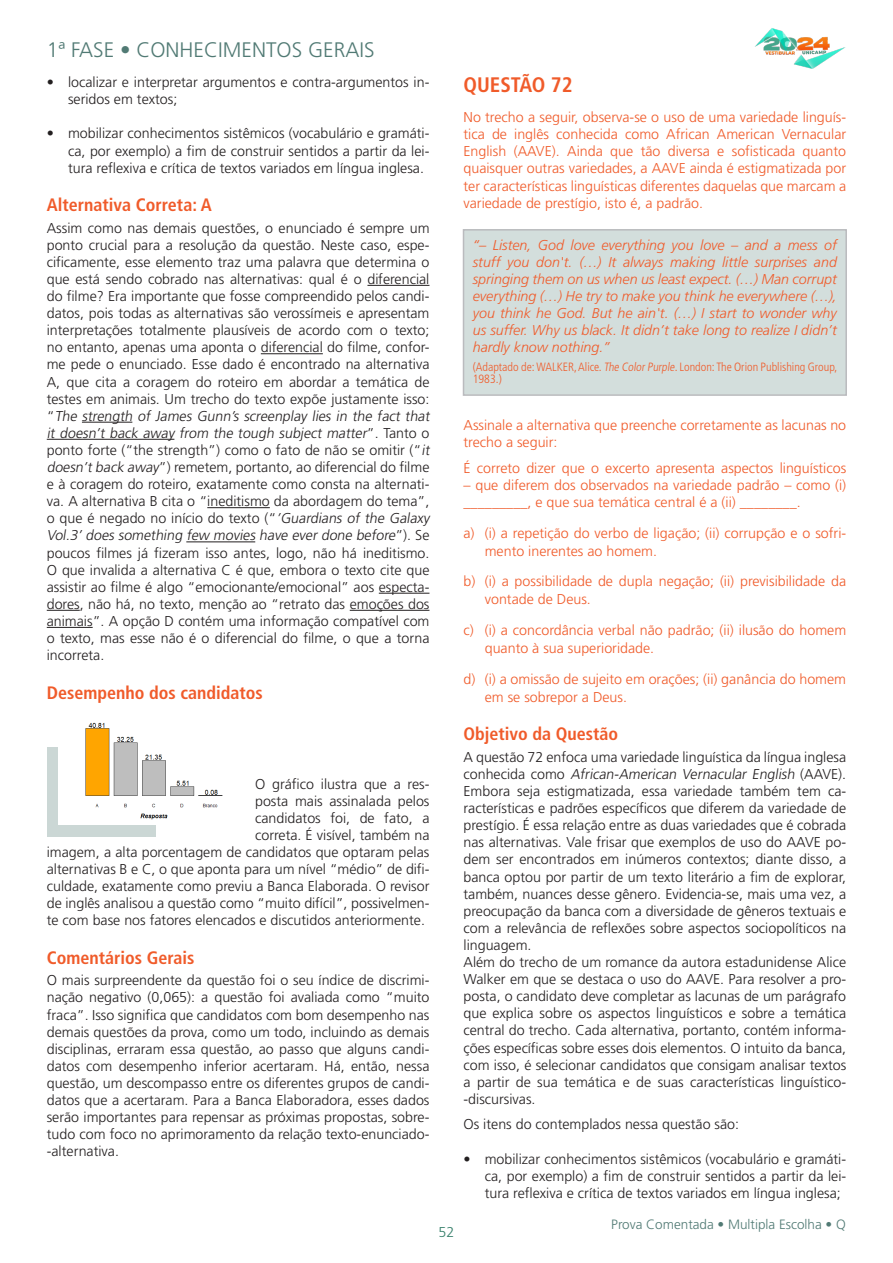
<style>
.page{position:relative;width:893px;height:1263px;background:#fff}
.page>*{position:absolute;margin:0;border:0;box-sizing:border-box;transform-origin:0 0}
.t1{font:300 21px "Frutiger LT Pro";color:#517a74}
.questão1{font:700 condensed 21px "Frutiger LT Pro";color:#f05b2a}
.Subtítulo{font:700 condensed 18px "Frutiger LT Pro";color:#f05b2a}
.corpo_coment{font:300 14.25px/17.1px "Frutiger LT Pro";color:#231f20;text-align:justify}
.corpo{font:300 14.25px/17.1px "Frutiger LT Pro";color:#f05b2a}
.corpo-2{font:italic 300 14.25px/17.1px "Frutiger LT Pro";color:#f05b2a;text-align:justify}
.t2{font:300 14.25px "Frutiger LT Pro";color:#37806b}
.t3{font:300 13.5px "Frutiger LT Pro";color:#517a74}
.referência{font:300 condensed 12px/12px "Frutiger LT Pro";color:#f05b2a}
.s1{font-style:italic}
</style>
<div class="page">
<img style="left:755px;top:28px;width:91px;height:41px">
<hr style="left:367px;top:285px;width:62px;height:1px;background:#231f20">
<hr style="left:261px;top:353px;width:62px;height:1px;background:#231f20">
<hr style="left:82px;top:422px;width:50px;height:1px;background:#231f20">
<hr style="left:47px;top:439px;width:127px;height:1px;background:#231f20">
<hr style="left:207px;top:507px;width:63px;height:1px;background:#231f20">
<hr style="left:186px;top:541px;width:69px;height:1px;background:#231f20">
<hr style="left:379px;top:593px;width:50px;height:1px;background:#231f20">
<hr style="left:47px;top:610px;width:33px;height:1px;background:#231f20">
<hr style="left:350px;top:610px;width:79px;height:1px;background:#231f20">
<hr style="left:47px;top:627px;width:46px;height:1px;background:#231f20">
<div style="left:47px;top:748px;width:108px;height:89px;background:#cbd7d5"></div>
<img style="left:58px;top:722px;width:165px;height:102px">
<div style="left:463px;top:230px;width:383px;height:165px;background:#d3dedc"></div>
<div style="left:463px;top:229px;width:384px;height:167px;border:2px solid #babbbe"></div>
<h1 class="t1" style="left:47px;top:37px;width:329px">1ª FASE • CONHECIMENTOS GERAIS</h1>
<p class="corpo_coment" style="left:68px;top:74px;width:363px;text-indent:-21px">• localizar e interpretar argumentos e contra-argumentos in&shy;seridos em textos;</p>
<p class="corpo_coment" style="left:68px;top:125px;width:363px;text-indent:-21px">• mobilizar conhecimentos sistêmicos (vocabulário e gramáti&shy;ca, por exemplo) a fim de construir sentidos a partir da lei&shy;tura reflexiva e crítica de textos variados em língua inglesa.</p>
<p class="Subtítulo" style="left:47px;top:194px;width:166px">Alternativa Correta: A</p>
<p class="corpo_coment" style="left:47px;top:219px;width:387px;text-align:left">Assim como nas demais questões, o enunciado é sempre um ponto crucial para a resolução da questão. Neste caso, espe&shy;cificamente, esse elemento traz uma palavra que determina o que está sendo cobrado nas alternativas: qual é o diferencial do filme? Era importante que fosse compreendido pelos candi&shy;datos, pois todas as alternativas são verossímeis e apresentam interpretações totalmente plausíveis de acordo com o texto; no entanto, apenas uma aponta o diferencial do filme, confor&shy;me pede o enunciado. Esse dado é encontrado na alternativa A, que cita a coragem do roteiro em abordar a temática de testes em animais. Um trecho do texto expõe justamente isso: “ <span class="s1">The strength of James Gunn’s screenplay lies in the fact that it doesn’t back away from the tough subject matter</span>” . Ta n t o o ponto forte (“the strength”) como o fato de não se omitir (“<span class="s1">it doesn’tback away</span>”) remetem, portanto, ao diferencial do filme e à coragem do roteiro, exatamente como consta na alternati&shy;va. A alternativa B cita o “ineditismo da abordagem do tema”, o que é negado no início do texto (“<span class="s1">’Guardians of the Galaxy Vol.3’ does something few movies have ever done before</span>” ) . S e poucos filmes já fizeram isso antes, logo, não há ineditismo.<br>O que invalida a alternativa C é que, embora o texto cite que assistir ao filme é algo “emocionante/emocional” aos especta&shy;dores, não há, no texto, menção ao “retrato das emoções dos animais”. A opção D contém uma informação compatível com o texto, mas esse não é o diferencial do filme, o que a torna incorreta.</p>
<p class="Subtítulo" style="left:47px;top:682px;width:218px">Desempenho dos candidatos</p>
<p class="corpo_coment" style="left:255px;top:775px;width:176px">O gráfico ilustra que a res-</p>
<p class="corpo_coment" style="left:255px;top:792px;width:176px">posta mais assinalada pelos</p>
<p class="corpo_coment" style="left:255px;top:809px;width:176px">candidatos foi, de fato, a</p>
<p class="corpo_coment" style="left:255px;top:826px;width:176px">correta. É visível, também na</p>
<p class="corpo_coment" style="left:47px;top:843px;width:384px">imagem, a alta porcentagem de candidatos que optaram pelas</p>
<p class="corpo_coment" style="left:47px;top:861px;width:384px">alternativas B e C, o que aponta para um nível “médio” de difi-</p>
<p class="corpo_coment" style="left:47px;top:878px;width:384px">culdade, exatamente como previu a Banca Elaborada. O revisor</p>
<p class="corpo_coment" style="left:47px;top:895px;width:384px">de inglês analisou a questão como “muito difícil”, possivelmen-</p>
<p class="corpo_coment" style="left:47px;top:912px;width:380px">te com base nos fatores elencados e discutidos anteriormente.</p>
<p class="Subtítulo" style="left:47px;top:947px;width:149px">Comentários Gerais</p>
<p class="corpo_coment" style="left:47px;top:972px;width:384px">O mais surpreendente da questão foi o seu índice de discrimi&shy;nação negativo (0,065): a questão foi avaliada como “muito fraca”. Isso significa que candidatos com bom desempenho nas demais questões da prova, como um todo, incluindo as demais disciplinas, erraram essa questão, ao passo que alguns candi&shy;datos com desempenho inferior acertaram. Há, então, nessa questão, um descompasso entre os diferentes grupos de candi&shy;datos que a acertaram. Para a Banca Elaboradora, esses dados serão importantes para repensar as próximas propostas, sobre&shy;tudo com foco no aprimoramento da relação texto-enunciado--alternativa.</p>
<p class="t2" style="left:439px;top:1223px;width:17px">52</p>
<p class="questão1" style="left:463px;top:73px;width:111px">QUESTÃO 72</p>
<p class="corpo" style="left:463px;top:109px;width:384px;text-align:justify">No trecho a seguir, observa-se o uso de uma variedade linguís&shy;tica de inglês conhecida como African American Vernacular English (AAVE). Ainda que tão diversa e sofisticada quanto quaisquer outras variedades, a AAVE ainda é estigmatizada por ter características linguísticas diferentes daquelas que marcam a variedade de prestígio, isto é, a padrão.</p>
<p class="corpo-2" style="left:473px;top:236px;width:366px">“– Listen, God love everything you love – and a mess of stuff you don't. (…) It always making little surprises and springing them on us when us least expect. (…) Man corrupt everything (…) He try to make you think he everywhere (…), you think he God. But he ain't. (…) I start to wonder why us suffer. Why us black. It didn’t take long to realize I didn’t hardly know nothing.”</p>
<p class="referência" style="left:473px;top:361px;width:366px">(Adaptado de: WALKER, Alice. The ColorPurple. London: The Orion Publishing Group,<br>1983.)</p>
<p class="corpo" style="left:463px;top:416px;width:384px">Assinale a alternativa que preenche corretamente as lacunas no trecho a seguir:</p>
<p class="corpo" style="left:463px;top:459px;width:384px">É correto dizer que o excerto apresenta aspectos linguísticos</p>
<p class="corpo" style="left:463px;top:476px;width:384px">– que diferem dos observados na variedade padrão – como (i) _________, e que sua temática central é a (ii) ________.</p>
<p class="corpo" style="left:485px;top:524px;width:363px;line-height:18px;text-indent:-21px">a) (i) a repetição do verbo de ligação; (ii) corrupção e o sofri&shy;mento inerentes ao homem.</p>
<p class="corpo" style="left:485px;top:572px;width:363px;line-height:18px;text-indent:-21px">b) (i) a possibilidade de dupla negação; (ii) previsibilidade da vontade de Deus.</p>
<p class="corpo" style="left:485px;top:621px;width:363px;line-height:18px;text-indent:-21px">c) (i) a concordância verbal não padrão; (ii) ilusão do homem quanto à sua superioridade.</p>
<p class="corpo" style="left:485px;top:670px;width:363px;line-height:18px;text-indent:-21px">d) (i) a omissão de sujeito em orações; (ii) ganância do homem em se sobrepor a Deus.</p>
<p class="Subtítulo" style="left:463px;top:723px;width:156px">Objetivo da Questão</p>
<p class="corpo_coment" style="left:463px;top:748px;width:384px">A questão 72 enfoca uma variedade linguística da língua inglesa c o n h e c i d a c o m o <span class="s1">African-American Vernacular English</span> (AAV E ) .<br>Embora seja estigmatizada, essa variedade também tem ca&shy;racterísticas e padrões específicos que diferem da variedade de prestígio. É essa relação entre as duas variedades que é cobrada nas alternativas. Vale frisar que exemplos de uso do AAVE po&shy;dem ser encontrados em inúmeros contextos; diante disso, a banca optou por partir de um texto literário a fim de explorar, também, nuances desse gênero. Evidencia-se, mais uma vez, a preocupação da banca com a diversidade de gêneros textuais e com a relevância de reflexões sobre aspectos sociopolíticos na linguagem.</p>
<p class="corpo_coment" style="left:463px;top:954px;width:384px">Além do trecho de um romance da autora estadunidense Alice Walker em que se destaca o uso do AAVE. Para resolver a pro&shy;posta, o candidato deve completar as lacunas de um parágrafo que explica sobre os aspectos linguísticos e sobre a temática central do trecho. Cada alternativa, portanto, contém informa&shy;ções específicas sobre esses dois elementos. O intuito da banca, com isso, é selecionar candidatos que consigam analisar textos a partir de sua temática e de suas características linguístico--discursivas.</p>
<p class="corpo_coment" style="left:463px;top:1116px;width:277px">Os itens do contemplados nessa questão são:</p>
<p class="corpo_coment" style="left:485px;top:1150px;width:363px;text-indent:-21px">• mobilizar conhecimentos sistêmicos (vocabulário e gramáti&shy;ca, por exemplo) a fim de construir sentidos a partir da lei&shy;tura reflexiva e crítica de textos variados em língua inglesa;</p>
<p class="t3" style="left:611px;top:1216px;width:236px">Prova Comentada • Multipla Escolha • Q</p>
</div>
